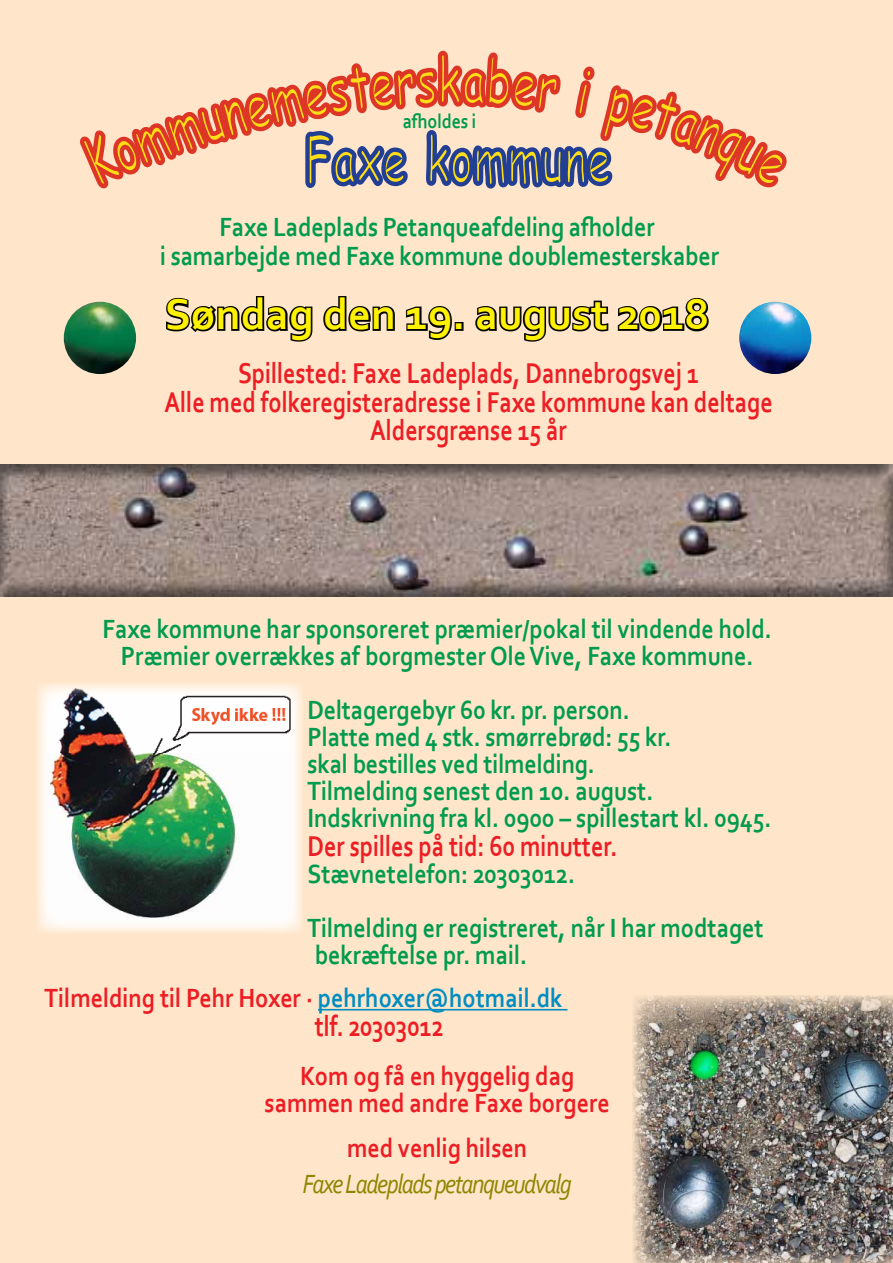
<style>
.page{position:relative;width:893px;height:1263px;background:#ffe6ca}
.page>*{position:absolute;margin:0;border:0;box-sizing:border-box;transform-origin:0 0}
.t1{font:700 64.2px "Comic Sans MS";color:#ffde17;scale:.68 1}
.t2{font:700 45px "Corbel";color:#fff200}
.t3{font:700 30px/28.5px "Corbel";color:#ed1d24;text-align:center;scale:.8 1}
.t4{font:700 27.6px/27px "Corbel";color:#009b4e;text-align:center;scale:.87 1}
.t5{font:700 27.6px/43.5px "Corbel";color:#ed1d24;scale:.87 1}
.t6{font:italic 27.6px "Corbel";letter-spacing:-.06em;color:#8e8600;scale:.87 1}
.t7{font:700 20.7px "Corbel";letter-spacing:-.005em;color:#009b4e;scale:.87 1}
.s1{color:#009b4e}
.s2{color:#008dc1}
</style>
<div class="page">
<hr style="left:318px;top:1009px;width:249px;height:1px;background:#008dc1">
<svg style="left:166px;top:296px;width:147px;height:46px"></svg>
<svg style="left:323px;top:296px;width:72px;height:36px"></svg>
<svg style="left:405px;top:306px;width:47px;height:34px"></svg>
<div style="left:455px;top:322px;width:9px;height:9px;border:3px solid #000"></div>
<svg style="left:475px;top:300px;width:134px;height:42px"></svg>
<svg style="left:617px;top:297px;width:92px;height:35px"></svg>
<img style="left:64px;top:302px;width:72px;height:72px;border-radius:36px">
<div style="left:0;top:464px;width:893px;height:132px;background:#000;opacity:.5"></div>
<img style="left:37px;top:684px;width:265px;height:249px">
<img style="left:632px;top:995px;width:261px;height:268px">
<img style="left:739px;top:302px;width:72px;height:72px;border-radius:36px">
<svg style="left:80px;top:50px;width:707px;height:139px"></svg>
<h1 class="t1" style="left:438px;top:32px;width:36px">k</h1>
<p class="t7" style="left:403px;top:108px;width:86px">afholdes i</p>
<h1 class="t1" style="left:305px;top:112px;width:452px">Faxe kommune</h1>
<p class="t4" style="left:160px;top:211px;width:644px;line-height:28.8px">Faxe Ladeplads Petanqueafdeling afholder<br>i samarbejde med Faxe kommune doublemesterskaber</p>
<h2 class="t2" style="left:165px;top:286px;width:546px">Søndag den 19. august 2018</h2>
<p class="t3" style="left:164px;top:358px;width:762px">Spillested: Faxe Ladeplads, Dannebrogsvej 1<br>Alle med folkeregisteradresse i Faxe kommune kan deltage<br>Aldersgrænse 15 år</p>
<p class="t4" style="left:103px;top:615px;width:771px">Faxe kommune har sponsoreret præmier/pokal til vindende hold.<br>Præmier overrækkes af borgmester Ole Vive, Faxe kommune.</p>
<p class="t4" style="left:307px;top:696px;width:535px;text-align:left">Deltagergebyr 60 kr. pr. person.<br>Platte med 4 stk. smørrebrød: 55 kr.<br>skal bestilles ved tilmelding.<br>Tilmelding senest den 10. august.<br>Indskrivning fra kl. 0900 – spillestart kl. 0945.</p>
<p class="t3" style="left:307px;top:831px;width:389px">Der spilles på tid: 60 minutter.</p>
<p class="t4" style="left:307px;top:846px;width:526px;line-height:54px;text-align:left">Stævnetelefon: 20303012.<br>Tilmelding er registreret, når I har modtaget</p>
<p class="t5" style="left:45px;top:932px;width:597px;text-indent:270px"><span class="s1">bekræftelse pr. mail.<br></span>Tilmelding til Pehr Hoxer · <span class="s2">pehrhoxer@hotmail.dk</span></p>
<p class="t3" style="left:315px;top:1011px;width:163px">tlf. 20303012</p>
<p class="t5" style="left:264px;top:1062px;width:398px;line-height:27px;text-align:center">Kom og få en hyggelig dag sammen med andre Faxe borgere</p>
<p class="t5" style="left:347px;top:1125px;width:208px">med venlig hilsen</p>
<p class="t6" style="left:302px;top:1166px;width:311px">Faxe Ladeplads petanqueudvalg</p>
</div>
